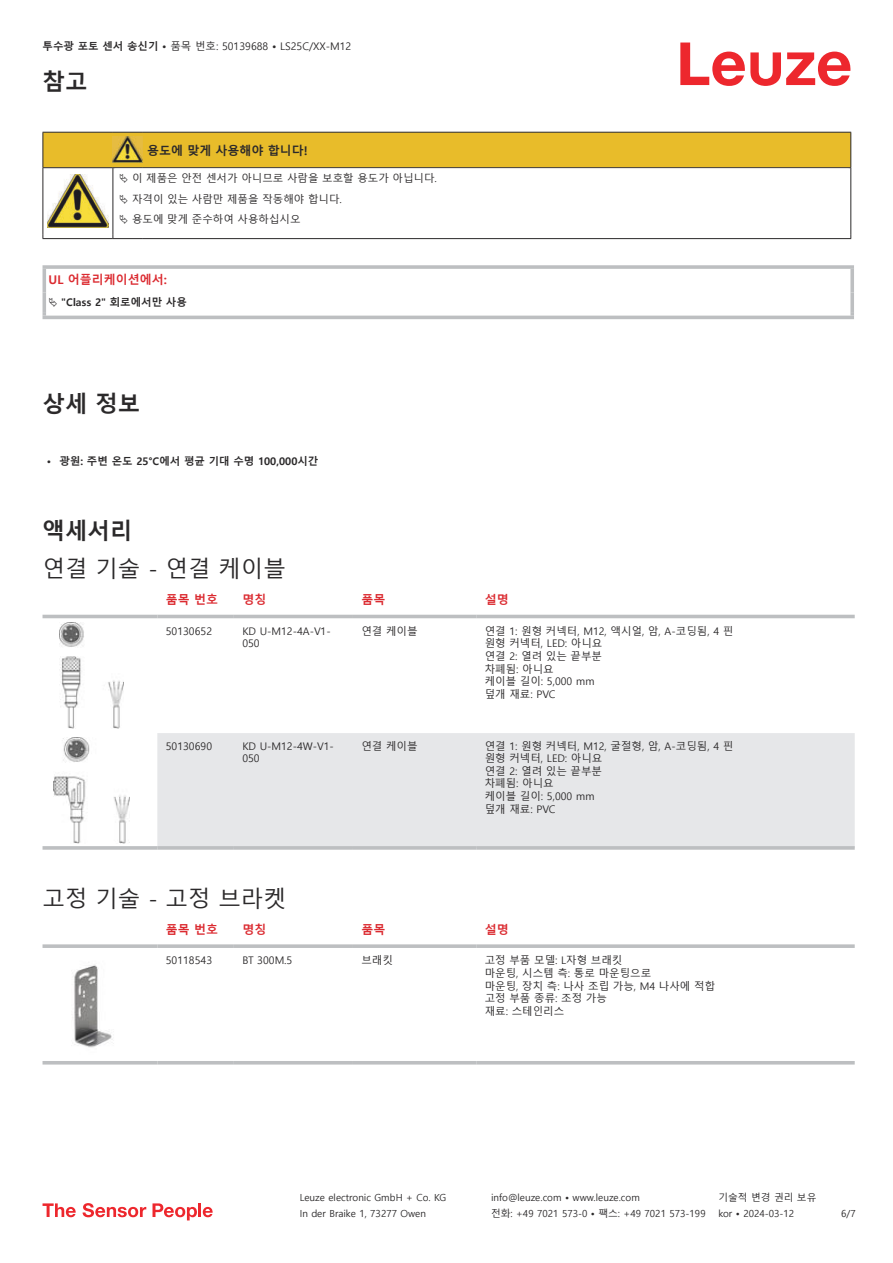
<style>
.page{position:relative;width:893px;height:1263px;background:#fff}
.page>*{position:absolute;margin:0;border:0;box-sizing:border-box;transform-origin:0 0}
.t1{font:22.5px "Malgun Gothic";color:#2b292a}
.t2{font:700 22.5px "Malgun Gothic";color:#2b292a}
.t3{font:700 12px "Malgun Gothic";color:#db2a30}
.t4{font:700 12px "Malgun Gothic";color:#2b292a}
.t5{font:10.5px/12.6px "Malgun Gothic";color:#2b292a}
.t6{font:700 10.5px "Malgun Gothic";color:#2b292a}
.t7{font:9.75px "Malgun Gothic";color:#2b292a}
.s1{font-weight:700}
</style>
<div class="page">
<svg style="left:680px;top:43px;width:170px;height:43px"></svg>
<svg style="left:43px;top:614px;width:812px;height:229px"></svg>
<div style="left:157px;top:733px;width:698px;height:113px;background:#e6e7e9"></div>
<hr style="left:43px;top:615px;width:114px;height:3px;background:#bdbfc1">
<hr style="left:157px;top:615px;width:77px;height:3px;background:#bdbfc1">
<hr style="left:234px;top:615px;width:119px;height:3px;background:#bdbfc1">
<hr style="left:353px;top:615px;width:123px;height:3px;background:#bdbfc1">
<hr style="left:476px;top:615px;width:379px;height:3px;background:#bdbfc1">
<svg style="left:43px;top:846px;width:114px;height:4px"></svg>
<svg style="left:157px;top:846px;width:77px;height:4px"></svg>
<svg style="left:234px;top:846px;width:119px;height:4px"></svg>
<svg style="left:353px;top:846px;width:123px;height:4px"></svg>
<svg style="left:476px;top:846px;width:379px;height:4px;background:#c3c4c6"></svg>
<img style="left:59px;top:622px;width:65px;height:107px">
<img style="left:54px;top:737px;width:75px;height:107px">
<svg style="left:43px;top:1064px;width:812px;height:1px"></svg>
<svg style="left:43px;top:944px;width:114px;height:4px"></svg>
<svg style="left:157px;top:944px;width:77px;height:4px"></svg>
<svg style="left:234px;top:944px;width:119px;height:4px"></svg>
<svg style="left:353px;top:944px;width:123px;height:4px"></svg>
<svg style="left:476px;top:944px;width:379px;height:4px;background:#c3c5c7"></svg>
<hr style="left:43px;top:1061px;width:114px;height:3px;background:#bdbfc1">
<hr style="left:157px;top:1061px;width:77px;height:3px;background:#bdbfc1">
<hr style="left:234px;top:1061px;width:119px;height:3px;background:#bdbfc1">
<hr style="left:353px;top:1061px;width:123px;height:3px;background:#bdbfc1">
<hr style="left:476px;top:1061px;width:379px;height:3px;background:#bdbfc1">
<img style="left:72px;top:964px;width:41px;height:84px">
<svg style="left:43px;top:1203px;width:33px;height:14px"></svg>
<svg style="left:83px;top:1203px;width:63px;height:14px"></svg>
<svg style="left:153px;top:1203px;width:44px;height:17px"></svg>
<hr style="left:198px;top:1203px;width:3px;height:14px;background:#ed272d">
<svg style="left:203px;top:1207px;width:10px;height:10px"></svg>
<hr style="left:43px;top:238px;width:70px;height:1px;background:#2b292a">
<hr style="left:113px;top:238px;width:30px;height:1px;background:#2b292a">
<hr style="left:143px;top:238px;width:708px;height:1px;background:#2b292a">
<svg style="left:43px;top:265px;width:811px;height:4px;background:#c3c5c7"></svg>
<hr style="left:43px;top:316px;width:811px;height:3px;background:#bdbfc1">
<svg style="left:43px;top:132px;width:808px;height:106px"></svg>
<svg style="left:43px;top:269px;width:811px;height:47px"></svg>
<p class="t5" style="left:43px;top:40px;width:310px"><span class="s1">투수광 포토 센서 송신기 •</span> 품목 번호: 50139688 <span class="s1">•</span> LS25C/XX-M12</p>
<h1 class="t2" style="left:43px;top:69px;width:46px">참고</h1>
<p class="t4" style="left:147px;top:144px;width:162px">용도에 맞게 사용해야 합니다!</p>
<p class="t5" style="left:132px;top:169px;width:306px;line-height:20.2px">이 제품은 안전 센서가 아니므로 사람을 보호할 용도가 아닙니다. 자격이 있는 사람만 제품을 작동해야 합니다.<br>용도에 맞게 준수하여 사용하십시오</p>
<p class="t3" style="left:49px;top:272px;width:120px">UL 어플리케이션에서:</p>
<p class="t6" style="left:61px;top:296px;width:127px">"Class 2" 회로에서만 사용</p>
<h1 class="t2" style="left:43px;top:390px;width:99px">상세 정보</h1>
<p class="t6" style="left:47px;top:455px;width:273px">• 광원: 주변 온도 25°C에서 평균 기대 수명 100,000시간</p>
<h1 class="t2" style="left:43px;top:517px;width:91px">액세서리</h1>
<h1 class="t1" style="left:43px;top:556px;width:245px">연결 기술 - 연결 케이블</h1>
<p class="t3" style="left:166px;top:592px;width:54px">품목 번호</p>
<p class="t3" style="left:242px;top:592px;width:25px">명칭</p>
<p class="t3" style="left:361px;top:592px;width:25px">품목</p>
<p class="t3" style="left:485px;top:592px;width:25px">설명</p>
<p class="t5" style="left:166px;top:625px;width:48px">50130652</p>
<p class="t5" style="left:242px;top:625px;width:90px">KD U-M12-4A-V1-<br>050</p>
<p class="t5" style="left:361px;top:625px;width:58px">연결 케이블</p>
<p class="t5" style="left:485px;top:625px;width:250px">연결 1: 원형 커넥터, M12, 액시얼, 암, A-코딩됨, 4 핀 원형 커넥터, LED: 아니요<br>연결 2: 열려 있는 끝부분<br>차폐됨: 아니요<br>케이블 길이: 5,000 mm<br>덮개 재료: PVC</p>
<p class="t5" style="left:166px;top:740px;width:48px">50130690</p>
<p class="t5" style="left:242px;top:740px;width:93px">KD U-M12-4W-V1-<br>050</p>
<p class="t5" style="left:361px;top:740px;width:58px">연결 케이블</p>
<p class="t5" style="left:485px;top:740px;width:250px">연결 1: 원형 커넥터, M12, 굴절형, 암, A-코딩됨, 4 핀 원형 커넥터, LED: 아니요<br>연결 2: 열려 있는 끝부분<br>차폐됨: 아니요<br>케이블 길이: 5,000 mm<br>덮개 재료: PVC</p>
<h1 class="t1" style="left:43px;top:886px;width:245px">고정 기술 - 고정 브라켓</h1>
<p class="t3" style="left:166px;top:922px;width:54px">품목 번호</p>
<p class="t3" style="left:242px;top:922px;width:25px">명칭</p>
<p class="t3" style="left:361px;top:922px;width:25px">품목</p>
<p class="t3" style="left:485px;top:922px;width:25px">설명</p>
<p class="t5" style="left:166px;top:954px;width:48px">50118543</p>
<p class="t5" style="left:242px;top:954px;width:51px">BT 300M.5</p>
<p class="t5" style="left:361px;top:954px;width:33px">브래킷</p>
<p class="t5" style="left:485px;top:954px;width:232px">고정 부품 모델: L자형 브래킷<br>마운팅, 시스템 측: 통로 마운팅으로<br>마운팅, 장치 측: 나사 조립 가능, M4 나사에 적합 고정 부품 종류: 조정 가능<br>재료: 스테인리스</p>
<p class="t7" style="left:300px;top:1192px;width:148px">Leuze electronic GmbH + Co. KG</p>
<p class="t7" style="left:491px;top:1192px;width:150px">info@leuze.com • www.leuze.com</p>
<p class="t7" style="left:718px;top:1192px;width:100px">기술적 변경 권리 보유</p>
<p class="t7" style="left:300px;top:1208px;width:128px">In der Braike 1, 73277 Owen</p>
<p class="t7" style="left:491px;top:1208px;width:216px">전화: +49 7021 573-0 • 팩스: +49 7021 573-199</p>
<p class="t7" style="left:718px;top:1208px;width:77px">kor • 2024-03-12</p>
<p class="t7" style="left:841px;top:1208px;width:16px">6/7</p>
</div>
